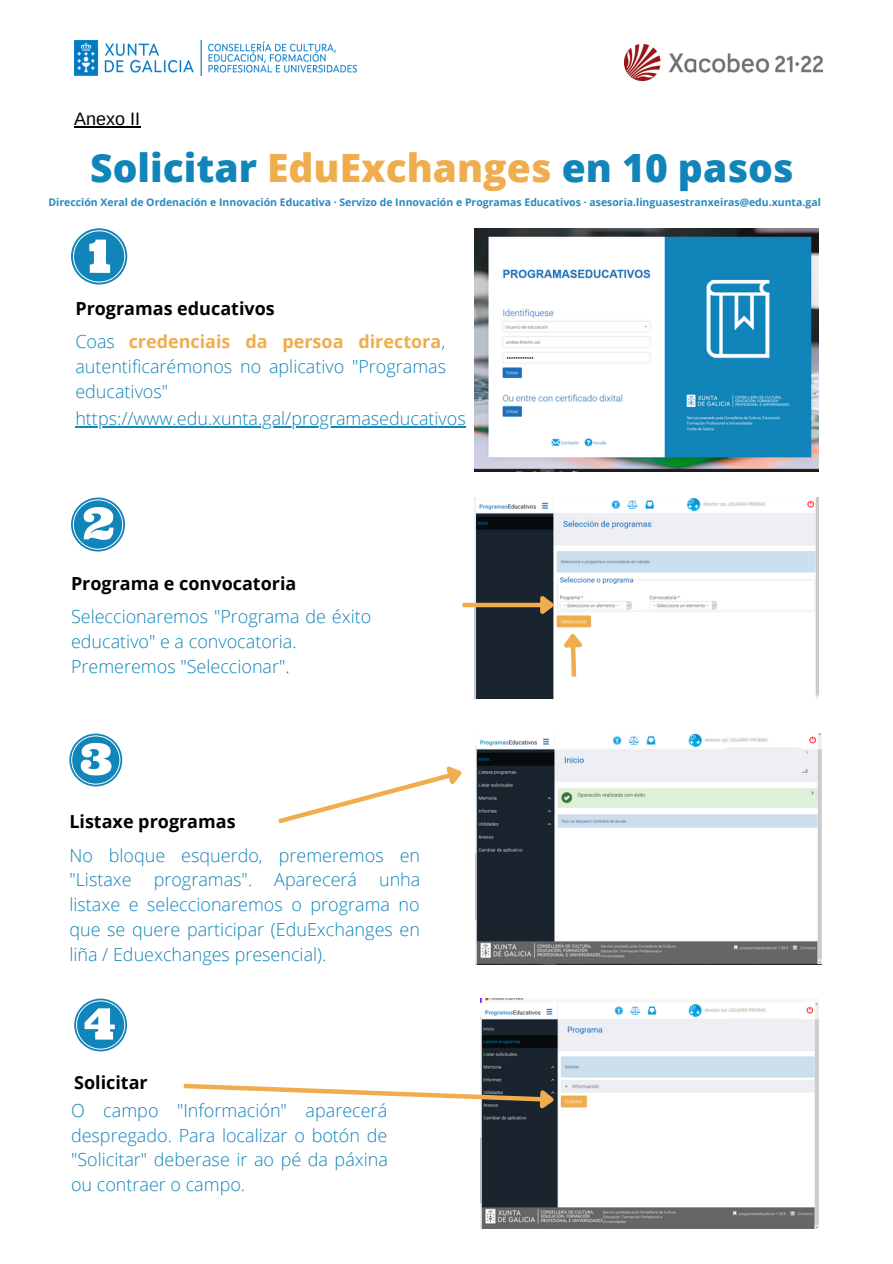
<style>
.page{position:relative;width:893px;height:1264px;background:#fff}
.page>*{position:absolute;margin:0;border:0;box-sizing:border-box;transform-origin:0 0}
.t1{font:800 39px "Open Sans";color:#1184b9}
.t2{font:300 18px/24.8px "Open Sans";color:#1184b9;text-align:justify}
.t3{font:700 18px/33.5px "Open Sans";color:#f0ad4e}
.t4{font:700 18px "Open Sans";color:#000}
.t5{font:18px "Arimo";color:#000}
.t6{font:700 10.5px "Open Sans";color:#288abe}
.s1{color:#f0ad4e}
.s2{color:#000}
.s3{font-weight:300;color:#1184b9}
</style>
<div class="page">
<img style="left:474px;top:228px;width:344px;height:243px">
<img style="left:474px;top:497px;width:344px;height:201px">
<svg style="left:71px;top:228px;width:56px;height:56px"></svg>
<svg style="left:71px;top:497px;width:54px;height:54px"></svg>
<svg style="left:69px;top:733px;width:53px;height:53px"></svg>
<div style="left:462px;top:602px;width:79px;height:5px;background:#f0ad4e"></div>
<svg style="left:536px;top:592px;width:23px;height:28px"></svg>
<svg style="left:559px;top:628px;width:30px;height:53px"></svg>
<svg style="left:278px;top:766px;width:184px;height:58px"></svg>
<img style="left:480px;top:998px;width:338px;height:229px">
<div style="left:717px;top:1018px;width:92px;height:27px;background:#edeff5;border-radius:14px"></div>
<svg style="left:183px;top:1081px;width:376px;height:34px"></svg>
<svg style="left:74px;top:998px;width:53px;height:53px"></svg>
<img style="left:475px;top:733px;width:346px;height:231px">
<div style="left:717px;top:747px;width:92px;height:27px;background:#edeff5;border-radius:14px"></div>
<img style="left:74px;top:40px;width:282px;height:35px">
<img style="left:624px;top:45px;width:198px;height:36px">
<hr style="left:75px;top:426px;width:391px;height:1px;background:#1184b9">
<hr style="left:74px;top:126px;width:66px;height:2px;background:#000">
<p class="t5" style="left:74px;top:109px;width:67px">Anexo II</p>
<h1 class="t1" style="left:90px;top:140px;width:705px">Solicitar <span class="s1">EduExchanges</span> en 10 pasos</h1>
<p class="t6" style="left:48px;top:195px;width:774px">Dirección Xeral de Ordenación e Innovación Educativa · Servizo de Innovación e Programas Educativos · asesoria.linguasestranxeiras@edu.xunta.gal</p>
<p class="t3" style="left:75px;top:291px;width:371px"><span class="s2">Programas educativos<br></span><span class="s3">Coas</span> credenciais da persoa directora<span class="s3">,</span></p>
<p class="t2" style="left:75px;top:353px;width:372px">autentificarémonos no aplicativo "Programas educativos"</p>
<p class="t2" style="left:75px;top:406px;width:392px">https://www.edu.xunta.gal/programaseducativos</p>
<p class="t4" style="left:71px;top:570px;width:227px">Programa e convocatoria</p>
<p class="t2" style="left:71px;top:604px;width:302px;text-align:left">Seleccionaremos "Programa de éxito educativo" e a convocatoria.<br>Premeremos "Seleccionar".</p>
<p class="t4" style="left:69px;top:808px;width:168px">Listaxe programas</p>
<p class="t2" style="left:69px;top:842px;width:352px">No bloque esquerdo, premeremos en "Listaxe programas". Aparecerá unha listaxe e seleccionaremos o programa no que se quere participar (EduExchanges en liña / Eduexchanges presencial).</p>
<p class="t4" style="left:74px;top:1069px;width:75px">Solicitar</p>
<p class="t2" style="left:71px;top:1097px;width:318px">O campo "Información" aparecerá despregado. Para localizar o botón de "Solicitar" deberase ir ao pé da páxina ou contraer o campo.</p>
</div>
